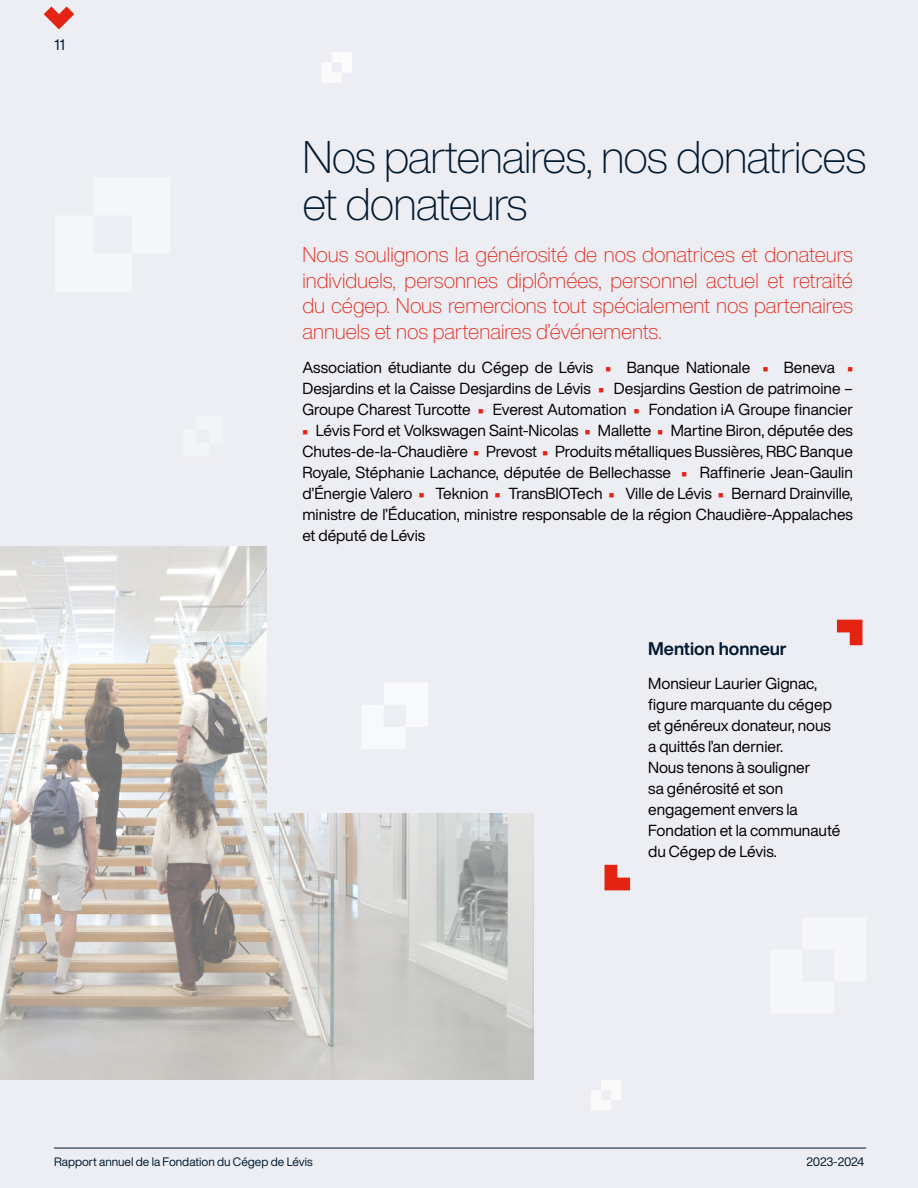
<style>
.page{position:relative;width:918px;height:1188px;background:#edeef3}
.page>*{position:absolute;margin:0;border:0;box-sizing:border-box;transform-origin:0 0}
.t1{font:300 expanded 45px/46.5px "Helvetica Now Display";letter-spacing:-.02em;color:#001930}
.t2{font:300 expanded 21px/25.5px "Helvetica Now Display";color:#e42313;text-align:justify}
.t3{font:700 18px "Helvetica Now Display";color:#001930}
.t4{font:15.75px/21px "CL Helvetica Now Display Regular";color:#000;text-align:justify}
.t5{font:15px "CL Helvetica Now Display Regular";color:#001930}
.t6{font:12px "CL Helvetica Now Display Regular";color:#001930}
.t7{font:12px "CL Helvetica Now Display Regular";letter-spacing:-.02em;color:#001930}
.s1{color:#e42313}
</style>
<div class="page">
<svg style="left:322px;top:52px;width:30px;height:30px"></svg>
<svg style="left:591px;top:1080px;width:30px;height:30px"></svg>
<img style="left:0;top:546px;width:534px;height:534px">
<svg style="left:605px;top:865px;width:25px;height:25px"></svg>
<svg style="left:837px;top:620px;width:26px;height:25px"></svg>
<hr style="left:54px;top:1148px;width:812px;height:1px;background:#001930">
<svg style="left:44px;top:6px;width:30px;height:23px"></svg>
<p class="t5" style="left:54px;top:34px;width:12px">11</p>
<h1 class="t1" style="left:302px;top:134px;width:566px">Nos partenaires, nos donatrices et donateurs</h1>
<h2 class="t2" style="left:302px;top:242px;width:552px">Nous soulignons la générosité de nos donatrices et donateurs individuels, personnes diplômées, personnel actuel et retraité du cégep. Nous remercions tout spécialement nos partenaires annuels et nos partenaires d’événements.</h2>
<p class="t4" style="left:302px;top:357px;width:552px">Association étudiante du Cégep de Lévis <span class="s1">■</span> Banque Nationale <span class="s1">■</span> Beneva <span class="s1">■ </span>Desjardins et la Caisse Desjardins de Lévis <span class="s1">■</span> Desjardins Gestion de patrimoine – Groupe Charest Turcotte <span class="s1">■</span> Everest Automation <span class="s1">■</span> Fondation iA Groupe financier</p>
<p class="t4" style="left:302px;top:420px;width:552px"><span class="s1">■</span> Lévis Ford et Volkswagen Saint-Nicolas <span class="s1">■</span> Mallette <span class="s1">■</span> Martine Biron, députée des Chutes-de-la-Chaudière <span class="s1">■</span> Prevost <span class="s1">■</span> Produits métalliques Bussières, RBC Banque Royale, Stéphanie Lachance, députée de Bellechasse <span class="s1">■</span> Raffinerie Jean-Gaulin d’Énergie Valero <span class="s1">■</span> Teknion <span class="s1">■</span> TransBIOTech <span class="s1">■</span> Ville de Lévis <span class="s1">■</span> Bernard Drainville, ministre de l’Éducation, ministre responsable de la région Chaudière-Appalaches et député de Lévis</p>
<p class="t3" style="left:648px;top:636px;width:140px">Mention honneur</p>
<p class="t4" style="left:648px;top:673px;width:194px;text-align:left">Monsieur Laurier Gignac, figure marquante du cégep et généreux donateur, nous a quittés l’an dernier.<br>Nous tenons à souligner<br>sa générosité et son engagement envers la<br>Fondation et la communauté du Cégep de Lévis.</p>
<p class="t6" style="left:54px;top:1154px;width:260px">Rapport annuel de la Fondation du Cégep de Lévis</p>
<p class="t7" style="left:807px;top:1154px;width:59px">2023-2024</p>
</div>
